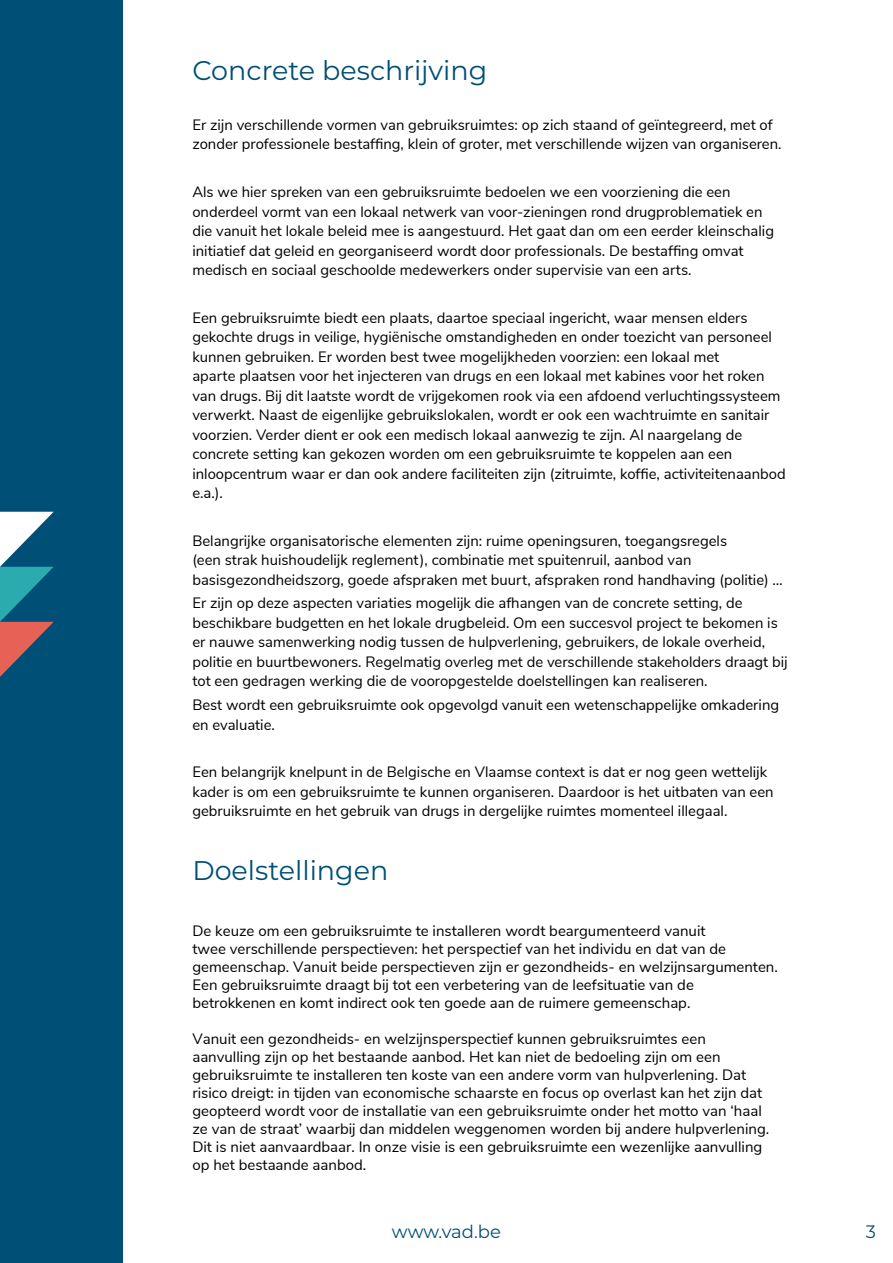
<style>
.page{position:relative;width:893px;height:1263px;background:#fff}
.page>*{position:absolute;margin:0;border:0;box-sizing:border-box;transform-origin:0 0}
.t1{font:27px "Montserrat";color:#004f76}
.t2{font:18px "Montserrat";letter-spacing:-.005em;color:#004f76}
.t3{font:15px/19.5px "Nunito Sans";color:#000}
</style>
<div class="page">
<div style="left:0;top:0;width:123px;height:1263px;background:#004f76"></div>
<svg style="left:0;top:512px;width:54px;height:165px"></svg>
<h1 class="t1" style="left:192px;top:52px;width:296px">Concrete beschrijving</h1>
<p class="t3" style="left:192px;top:114px;width:591px">Er zijn verschillende vormen van gebruiksruimtes: op zich staand of geïntegreerd, met of zonder professionele bestaffing, klein of groter, met verschillende wijzen van organiseren.</p>
<p class="t3" style="left:192px;top:181px;width:583px">Als we hier spreken van een gebruiksruimte bedoelen we een voorziening die een onderdeel vormt van een lokaal netwerk van voor-zieningen rond drugproblematiek en die vanuit het lokale beleid mee is aangestuurd. Het gaat dan om een eerder kleinschalig initiatief dat geleid en georganiseerd wordt door professionals. De bestaffing omvat medisch en sociaal geschoolde medewerkers onder supervisie van een arts.</p>
<p class="t3" style="left:192px;top:307px;width:595px">Een gebruiksruimte biedt een plaats, daartoe speciaal ingericht, waar mensen elders gekochte drugs in veilige, hygiënische omstandigheden en onder toezicht van personeel kunnen gebruiken. Er worden best twee mogelijkheden voorzien: een lokaal met<br>aparte plaatsen voor het injecteren van drugs en een lokaal met kabines voor het roken van drugs. Bij dit laatste wordt de vrijgekomen rook via een afdoend verluchtingssysteem verwerkt. Naast de eigenlijke gebruikslokalen, wordt er ook een wachtruimte en sanitair voorzien. Verder dient er ook een medisch lokaal aanwezig te zijn. Al naargelang de concrete setting kan gekozen worden om een gebruiksruimte te koppelen aan een inloopcentrum waar er dan ook andere faciliteiten zijn (zitruimte, koffie, activiteitenaanbod e.a.).</p>
<p class="t3" style="left:192px;top:530px;width:592px">Belangrijke organisatorische elementen zijn: ruime openingsuren, toegangsregels<br>(een strak huishoudelijk reglement), combinatie met spuitenruil, aanbod van basisgezondheidszorg, goede afspraken met buurt, afspraken rond handhaving (politie) …</p>
<p class="t3" style="left:192px;top:592px;width:597px">Er zijn op deze aspecten variaties mogelijk die afhangen van de concrete setting, de beschikbare budgetten en het lokale drugbeleid. Om een succesvol project te bekomen is er nauwe samenwerking nodig tussen de hulpverlening, gebruikers, de lokale overheid, politie en buurtbewoners. Regelmatig overleg met de verschillende stakeholders draagt bij tot een gedragen werking die de vooropgestelde doelstellingen kan realiseren.</p>
<p class="t3" style="left:192px;top:694px;width:588px">Best wordt een gebruiksruimte ook opgevolgd vanuit een wetenschappelijke omkadering en evaluatie.</p>
<p class="t3" style="left:192px;top:761px;width:583px">Een belangrijk knelpunt in de Belgische en Vlaamse context is dat er nog geen wettelijk kader is om een gebruiksruimte te kunnen organiseren. Daardoor is het uitbaten van een gebruiksruimte en het gebruik van drugs in dergelijke ruimtes momenteel illegaal.</p>
<h1 class="t1" style="left:192px;top:852px;width:197px">Doelstellingen</h1>
<p class="t3" style="left:192px;top:921px;width:587px;line-height:18px">De keuze om een gebruiksruimte te installeren wordt beargumenteerd vanuit<br>twee verschillende perspectieven: het perspectief van het individu en dat van de gemeenschap. Vanuit beide perspectieven zijn er gezondheids- en welzijnsargumenten.<br>Een gebruiksruimte draagt bij tot een verbetering van de leefsituatie van de betrokkenen en komt indirect ook ten goede aan de ruimere gemeenschap.</p>
<p class="t3" style="left:192px;top:1029px;width:578px;line-height:18px">Vanuit een gezondheids- en welzijnsperspectief kunnen gebruiksruimtes een aanvulling zijn op het bestaande aanbod. Het kan niet de bedoeling zijn om een gebruiksruimte te installeren ten koste van een andere vorm van hulpverlening. Dat risico dreigt: in tijden van economische schaarste en focus op overlast kan het zijn dat geopteerd wordt voor de installatie van een gebruiksruimte onder het motto van ‘haal ze van de straat’ waarbij dan middelen weggenomen worden bij andere hulpverlening.<br>Dit is niet aanvaardbaar. In onze visie is een gebruiksruimte een wezenlijke aanvulling op het bestaande aanbod.</p>
<p class="t2" style="left:392px;top:1219px;width:111px">www.vad.be</p>
<p class="t2" style="left:866px;top:1219px;width:12px">3</p>
</div>
